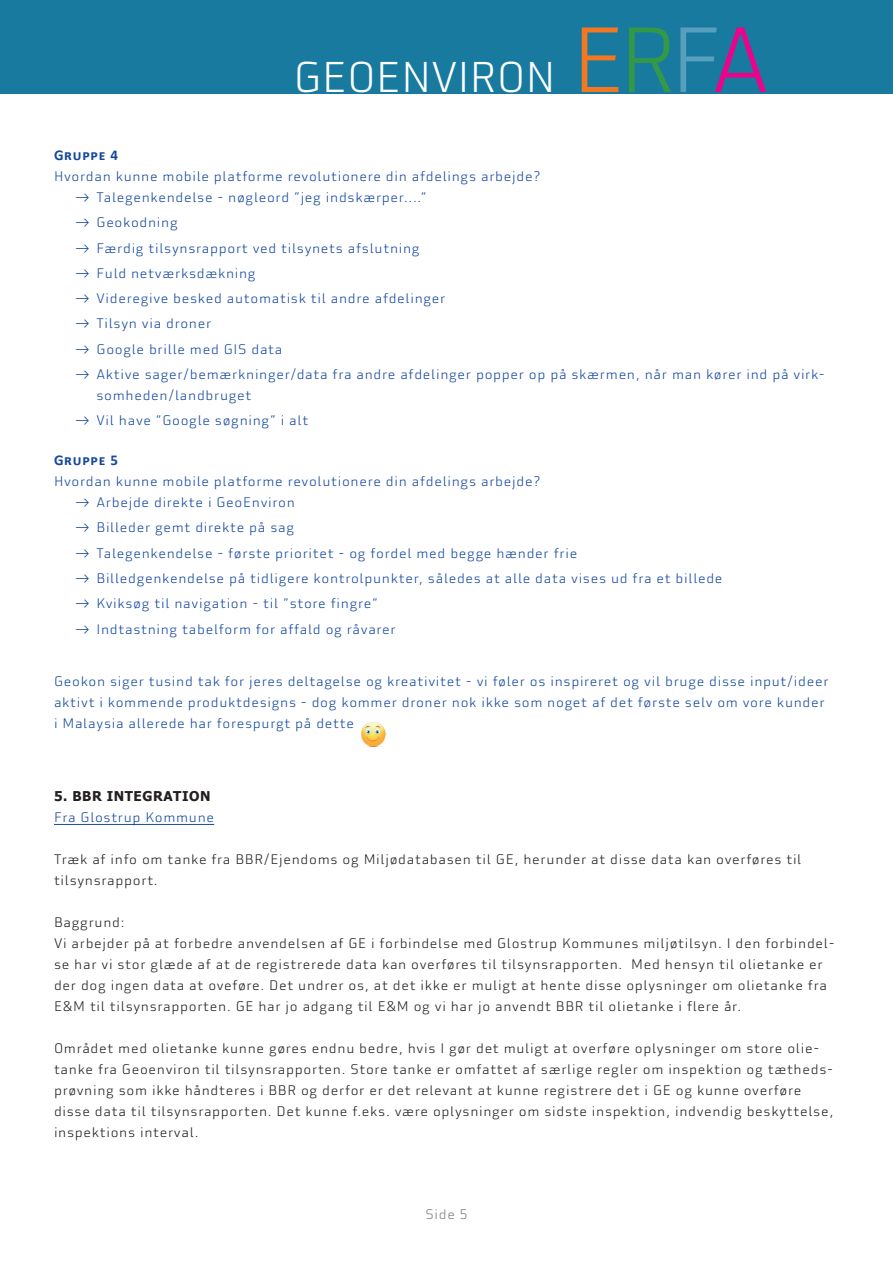
<style>
.page{position:relative;width:893px;height:1263px;background:#fff}
.page>*{position:absolute;margin:0;border:0;box-sizing:border-box;transform-origin:0 0}
.t1{font:300 42px "Utility OT";color:#fff}
.t2{font:700 15px "Calibri";letter-spacing:.05em;color:#15489e}
.t3{font:300 13.5px/21px "Utility OT";letter-spacing:.05em;color:#15489e}
.t4{font:300 13.5px/21px "Utility OT";letter-spacing:.05em;color:#231f20}
.t5{font:700 13.5px "Tahoma";letter-spacing:.04em;color:#231f20}
.t6{font:300 13.5px "Utility OT";color:#827e83}
.s1{font-size:90px;color:#f47721}
.s2{font-size:90px;color:#339948}
.s3{font-size:90px;color:#589ebf}
.s4{font-size:90px;color:#ed028c}
</style>
<div class="page">
<div style="left:0;top:0;width:893px;height:94px;background:#177a9e"></div>
<img style="left:361px;top:721px;width:25px;height:25px">
<hr style="left:54px;top:824px;width:160px;height:1px;background:#15489e">
<h1 class="t1" style="left:293px;top:53px;width:478px">GEOENVIRON <span class="s1">E</span><span class="s2">R</span><span class="s3">F</span><span class="s4">A</span></h1>
<p class="t2" style="left:54px;top:146px;width:65px">Gruppe 4</p>
<p class="t3" style="left:54px;top:166px;width:488px">Hvordan kunne mobile platforme revolutionere din afdelings arbejde?</p>
<p class="t3" style="left:75px;top:187px;width:353px">→ Talegenkendelse - nøgleord ”jeg indskærper....”</p>
<p class="t3" style="left:75px;top:212px;width:104px">→ Geokodning</p>
<p class="t3" style="left:75px;top:238px;width:346px">→ Færdig tilsynsrapport ved tilsynets afslutning</p>
<p class="t3" style="left:75px;top:263px;width:182px">→ Fuld netværksdækning</p>
<p class="t3" style="left:75px;top:288px;width:372px">→ Videregive besked automatisk til andre afdelinger</p>
<p class="t3" style="left:75px;top:313px;width:138px">→ Tilsyn via droner</p>
<p class="t3" style="left:75px;top:339px;width:209px">→ Google brille med GIS data</p>
<p class="t3" style="left:97px;top:364px;width:730px;text-indent:-21px">→ Aktive sager/bemærkninger/data fra andre afdelinger popper op på skærmen, når man kører ind på virk&shy;somheden/landbruget</p>
<p class="t3" style="left:75px;top:410px;width:234px">→ Vil have ”Google søgning” i alt</p>
<p class="t2" style="left:54px;top:451px;width:65px">Gruppe 5</p>
<p class="t3" style="left:54px;top:471px;width:488px">Hvordan kunne mobile platforme revolutionere din afdelings arbejde?</p>
<p class="t3" style="left:75px;top:492px;width:221px">→ Arbejde direkte i GeoEnviron</p>
<p class="t3" style="left:75px;top:517px;width:220px">→ Billeder gemt direkte på sag</p>
<p class="t3" style="left:75px;top:543px;width:504px">→ Talegenkendelse - første prioritet - og fordel med begge hænder frie</p>
<p class="t3" style="left:75px;top:568px;width:649px">→ Billedgenkendelse på tidligere kontrolpunkter, således at alle data vises ud fra et billede</p>
<p class="t3" style="left:75px;top:593px;width:304px">→ Kviksøg til navigation - til ”store fingre”</p>
<p class="t3" style="left:75px;top:618px;width:322px">→ Indtastning tabelform for affald og råvarer</p>
<p class="t3" style="left:54px;top:671px;width:776px">Geokon siger tusind tak for jeres deltagelse og kreativitet - vi føler os inspireret og vil bruge disse input/ideer aktivt i kommende produktdesigns - dog kommer droner nok ikke som noget af det første selv om vore kunder i Malaysia allerede har forespurgt på dette</p>
<p class="t5" style="left:54px;top:787px;width:158px">5. BBR INTEGRATION</p>
<p class="t3" style="left:54px;top:807px;width:162px">Fra Glostrup Kommune</p>
<p class="t4" style="left:54px;top:849px;width:749px">Træk af info om tanke fra BBR/Ejendoms og Miljødatabasen til GE, herunder at disse data kan overføres til tilsynsrapport.</p>
<p class="t4" style="left:54px;top:912px;width:782px">Baggrund:<br>Vi arbejder på at forbedre anvendelsen af GE i forbindelse med Glostrup Kommunes miljøtilsyn. I den forbindel&shy;se har vi stor glæde af at de registrerede data kan overføres til tilsynsrapporten. Med hensyn til olietanke er der dog ingen data at oveføre. Det undrer os, at det ikke er muligt at hente disse oplysninger om olietanke fra E&amp;M til tilsynsrapporten. GE har jo adgang til E&amp;M og vi har jo anvendt BBR til olietanke i flere år.</p>
<p class="t4" style="left:54px;top:1038px;width:781px">Området med olietanke kunne gøres endnu bedre, hvis I gør det muligt at overføre oplysninger om store olie&shy;tanke fra Geoenviron til tilsynsrapporten. Store tanke er omfattet af særlige regler om inspektion og tætheds&shy;prøvning som ikke håndteres i BBR og derfor er det relevant at kunne registrere det i GE og kunne overføre disse data til tilsynsrapporten. Det kunne f.eks. være oplysninger om sidste inspektion, indvendig beskyttelse, inspektions interval.</p>
<p class="t6" style="left:425px;top:1206px;width:43px">Side 5</p>
</div>
